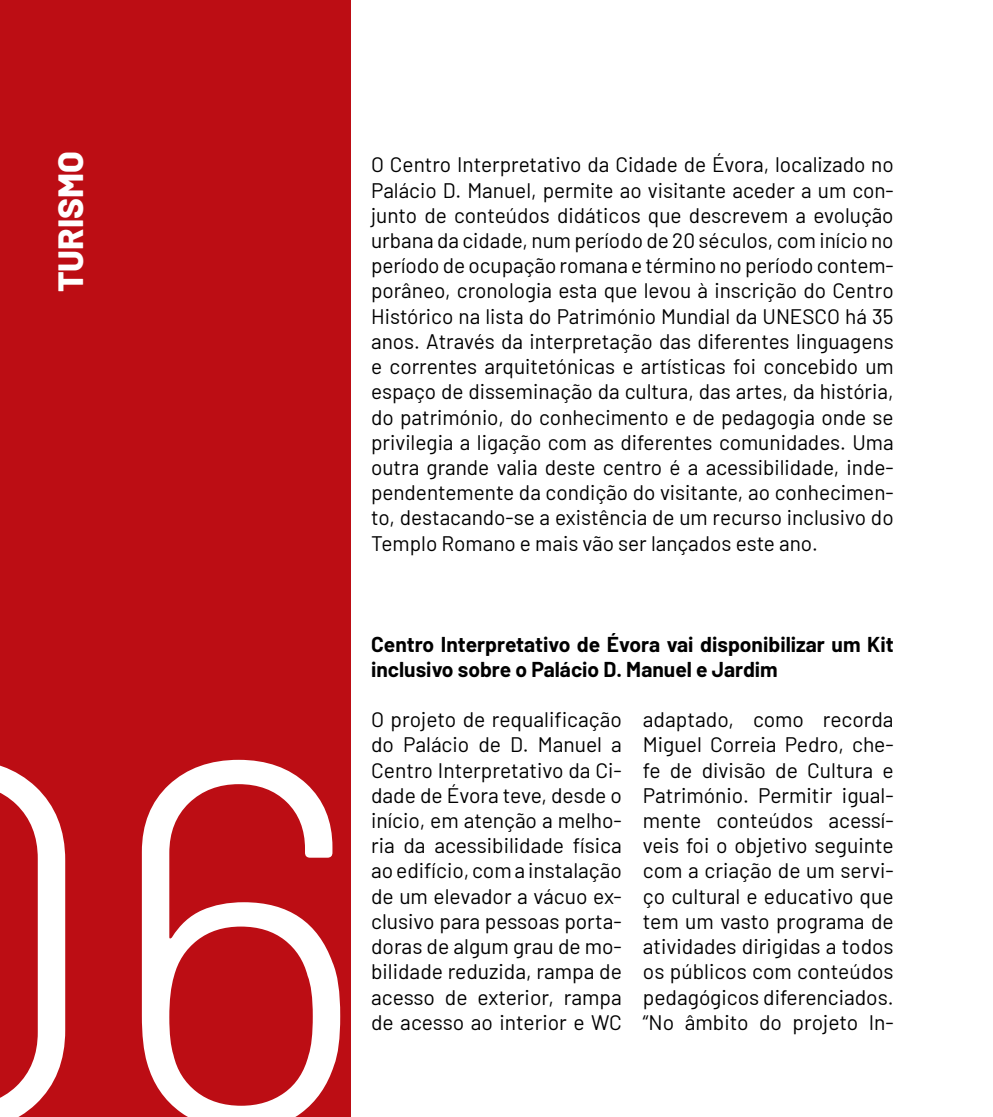
<style>
.page{position:relative;width:993px;height:1117px;background:#fff}
.page>*{position:absolute;margin:0;border:0;box-sizing:border-box;transform-origin:0 0}
.t1{font:800 35px "Barlow";color:#fff}
.t2{font:21px/25.2px "Barlow";color:#000;text-align:justify}
.t3{font:700 21px/25.2px "Barlow";color:#000}
</style>
<div class="page">
<div style="left:0;top:0;width:350px;height:1116px;background:#bc0d14"></div>
<svg style="left:0;top:759px;width:340px;height:357px"></svg>
<h1 class="t1" style="left:44px;top:292px;width:142px;rotate:-90deg">TURISMO</h1>
<p class="t2" style="left:371px;top:150px;width:524px">O Centro Interpretativo da Cidade de Évora, localizado no Palácio D. Manuel, permite ao visitante aceder a um con&shy;junto de conteúdos didáticos que descrevem a evolução urbana da cidade, num período de 20 séculos, com início no período de ocupação romana e término no período contem&shy;porâneo, cronologia esta que levou à inscrição do Centro Histórico na lista do Património Mundial da UNESCO há 35 anos. Através da interpretação das diferentes linguagens e correntes arquitetónicas e artísticas foi concebido um espaço de disseminação da cultura, das artes, da história, do património, do conhecimento e de pedagogia onde se privilegia a ligação com as diferentes comunidades. Uma outra grande valia deste centro é a acessibilidade, inde&shy;pendentemente da condição do visitante, ao conhecimen&shy;to, destacando-se a existência de um recurso inclusivo do Templo Romano e mais vão ser lançados este ano.</p>
<p class="t3" style="left:371px;top:629px;width:524px">Centro Interpretativo de Évora vai disponibilizar um Kit inclusivo sobre o Palácio D. Manuel e Jardim</p>
<p class="t2" style="left:371px;top:705px;width:252px">O projeto de requalificação do Palácio de D. Manuel a Centro Interpretativo da Ci&shy;dade de Évora teve, desde o início, em atenção a melho&shy;ria da acessibilidade física ao edifício, com a instalação de um elevador a vácuo ex&shy;clusivo para pessoas porta&shy;doras de algum grau de mo&shy;bilidade reduzida, rampa de acesso de exterior, rampa de acesso ao interior e WC</p>
<p class="t2" style="left:642px;top:705px;width:252px">adaptado, como recorda Miguel Correia Pedro, che&shy;fe de divisão de Cultura e Património. Permitir igual&shy;mente conteúdos acessí&shy;veis foi o objetivo seguinte com a criação de um servi&shy;ço cultural e educativo que tem um vasto programa de atividades dirigidas a todos os públicos com conteúdos pedagógicos diferenciados. “No âmbito do projeto In-</p>
</div>
